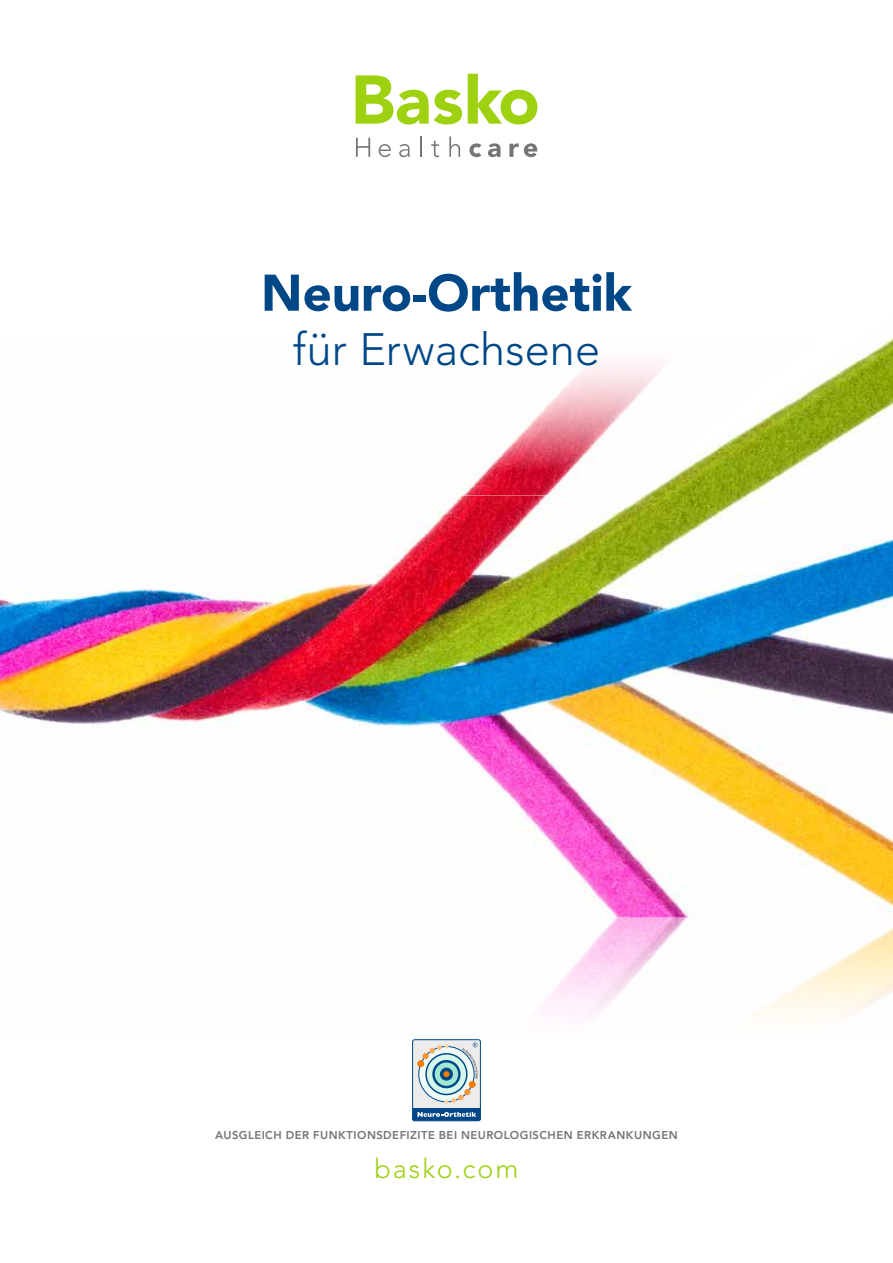
<style>
.page{position:relative;width:893px;height:1263px;background:#fff}
.page>*{position:absolute;margin:0;border:0;box-sizing:border-box;transform-origin:0 0}
.t1{font:900 51px "Avenir LT Std";color:#004788}
.t2{font:300 45px "Avenir LT Std";letter-spacing:.005em;color:#004788}
.t3{font:300 27px "Avenir LT Std";letter-spacing:.075em;color:#9ed10f}
.t4{font:800 11.25px "Avenir LT Std";letter-spacing:.04em;color:#747576}
</style>
<div class="page">
<svg style="left:356px;top:75px;width:106px;height:49px"></svg>
<svg style="left:468px;top:74px;width:69px;height:50px"></svg>
<svg style="left:356px;top:138px;width:14px;height:19px"></svg>
<svg style="left:379px;top:144px;width:12px;height:13px"></svg>
<svg style="left:399px;top:144px;width:11px;height:13px"></svg>
<hr style="left:420px;top:136px;width:2px;height:21px;background:#747576">
<svg style="left:431px;top:141px;width:8px;height:16px"></svg>
<svg style="left:449px;top:136px;width:11px;height:21px"></svg>
<svg style="left:469px;top:143px;width:12px;height:14px"></svg>
<svg style="left:488px;top:143px;width:13px;height:14px"></svg>
<svg style="left:509px;top:143px;width:28px;height:14px"></svg>
<img style="left:0;top:337px;width:893px;height:785px">
<img style="left:0;top:337px;width:835px;height:158px">
<div style="left:413px;top:1040px;width:67px;height:81px;background:#ececec;border-radius:2px"></div>
<div style="left:413px;top:1108px;width:67px;height:13px;background:#004788"></div>
<div style="left:412px;top:1039px;width:69px;height:82px;border:1px solid #004788;border-radius:2px"></div>
<svg style="left:417px;top:1112px;width:59px;height:5px"></svg>
<svg style="left:419px;top:1046px;width:55px;height:56px"></svg>
<svg style="left:426px;top:1054px;width:41px;height:40px"></svg>
<div style="left:425px;top:1053px;width:42px;height:42px;border:1px solid #004788;border-radius:50%"></div>
<svg style="left:434px;top:1061px;width:25px;height:26px"></svg>
<div style="left:432px;top:1060px;width:29px;height:28px;border:2px solid #004788;border-radius:50%"></div>
<div style="left:417px;top:1060px;width:7px;height:7px;background:#f27e00;border-radius:50%"></div>
<div style="left:422px;top:1053px;width:7px;height:6px;background:#fa9636;border-radius:50%"></div>
<svg style="left:429px;top:1044px;width:19px;height:9px"></svg>
<div style="left:469px;top:1081px;width:7px;height:7px;background:#f27e00;border-radius:50%"></div>
<svg style="left:444px;top:1089px;width:26px;height:15px"></svg>
<div style="left:442px;top:1069px;width:9px;height:10px;background:#f27e00;border-radius:50%"></div>
<div style="left:440px;top:1068px;width:13px;height:12px;border:3px solid #004788;border-radius:50%"></div>
<svg style="left:462px;top:1042px;width:16px;height:37px"></svg>
<h1 class="t1" style="left:261px;top:262px;width:373px">Neuro-Orthetik</h1>
<h2 class="t2" style="left:293px;top:323px;width:309px">für Erwachsene</h2>
<p class="t4" style="left:215px;top:1128px;width:464px">AUSGLEICH DER FUNKTIONSDEFIZITE BEI NEUROLOGISCHEN ERKRANKUNGEN</p>
<h3 class="t3" style="left:374px;top:1153px;width:146px">basko.com</h3>
</div>
